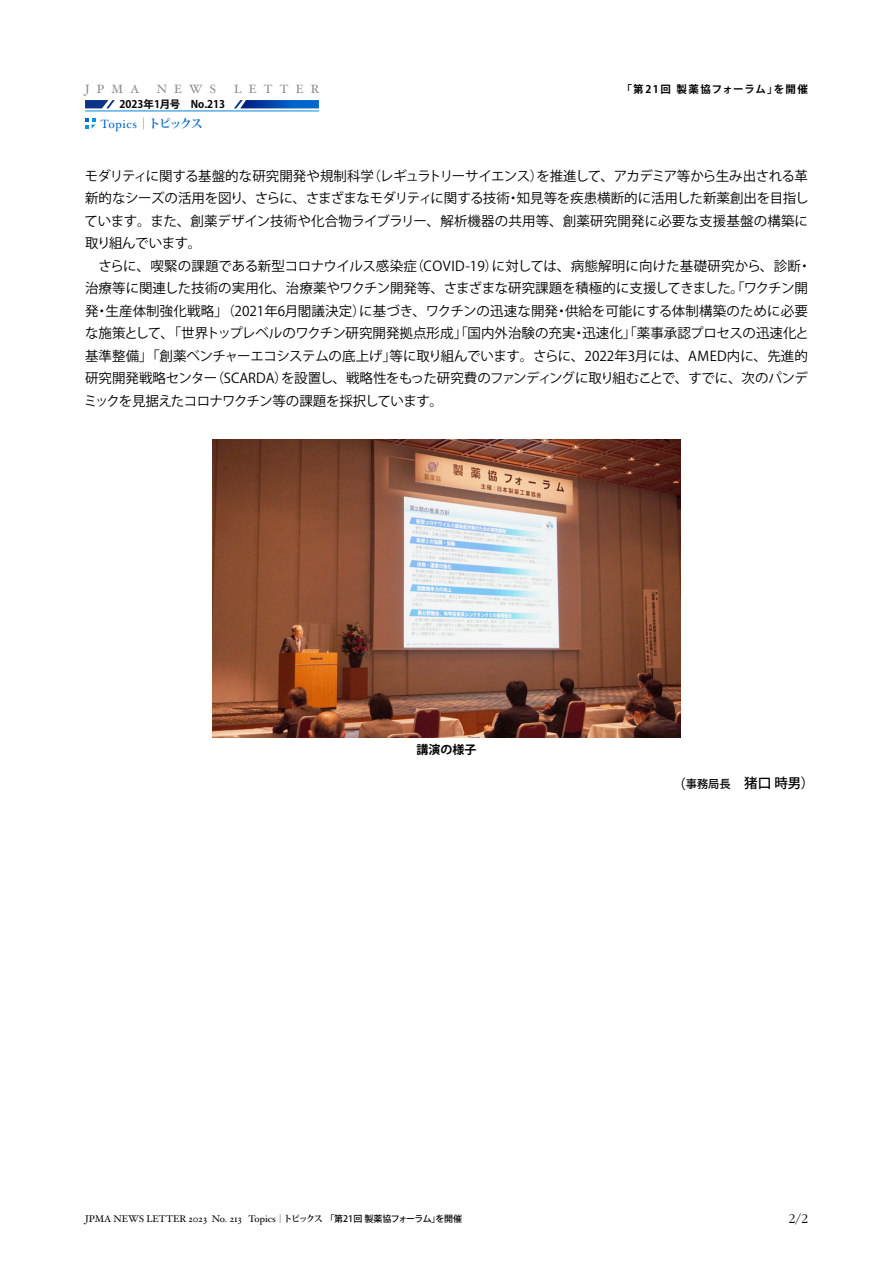
<style>
.page{position:relative;width:893px;height:1263px;background:#fff}
.page>*{position:absolute;margin:0;border:0;box-sizing:border-box;transform-origin:0 0}
.t1{font:300 13.8px "ITC Garamond Std";color:#000}
.t2{font:13.5px/22.5px "Koz Go Pr 6 N";color:#000}
.t3{font:500 13.5px "Koz Go Pr 6 N";color:#000}
.t4{font:12px "Hoefler Text";letter-spacing:.6em;color:#888}
.t5{font:12px "Hoefler Text";letter-spacing:.05em;color:#0066cb}
.t6{font:700 12px "Koz Go Pr 6 N";letter-spacing:-.005em;color:#000}
.t7{font:700 10.5px "Koz Go Pr 6 N";letter-spacing:.15em;color:#000}
.t8{font:700 10.5px "Koz Go Pr 6 N";color:#000}
.t9{font:9.75px "Hoefler Text";color:#000}
.s1{font-family:"Koz Min Pr 6 N";font-weight:700}
.s2{font-size:11.25px}
.s3{font-family:"Koz Min Pro";font-size:9px}
.s4{font-family:"Koz Min Pro";font-weight:700;font-size:9px}
.s5{font-family:"Koz Go Pr 6 N";font-weight:500;font-size:9px}
</style>
<div class="page">
<svg style="left:85px;top:100px;width:30px;height:8px"></svg>
<svg style="left:234px;top:100px;width:85px;height:8px"></svg>
<hr style="left:85px;top:111px;width:234px;height:1px;background:#0085d6">
<img style="left:213px;top:440px;width:467px;height:297px">
<svg style="left:85px;top:118px;width:11px;height:10px"></svg>
<p class="t4" style="left:85px;top:82px;width:56px">JPMA</p>
<p class="t4" style="left:157px;top:82px;width:61px">NEWS</p>
<p class="t4" style="left:234px;top:82px;width:87px">LETTER</p>
<p class="t8" style="left:119px;top:99px;width:107px">2023年1月号　No.213</p>
<p class="t5" style="left:101px;top:116px;width:104px">Topics<span class="s1">｜トピックス</span></p>
<p class="t7" style="left:621px;top:84px;width:188px">「第21回製薬協フォーラム」を開催</p>
<p class="t2" style="left:84px;top:165px;width:729px">モダリティに関する基盤的な研究開発や規制科学（レギュラトリーサイエンス）を推進して、アカデミア等から生み出される革新的なシーズの活用を図り、さらに、さまざまなモダリティに関する技術・知見等を疾患横断的に活用した新薬創出を目指しています。また、創薬デザイン技術や化合物ライブラリー、解析機器の共用等、創薬研究開発に必要な支援基盤の構築に取り組んでいます。<br>　さらに、喫緊の課題である新型コロナウイルス感染症（COVID-19）に対しては、病態解明に向けた基礎研究から、診断・治療等に関連した技術の実用化、治療薬やワクチン開発等、さまざまな研究課題を積極的に支援してきました。「ワクチン開発・生産体制強化戦略」（2021年6月閣議決定）に基づき、ワクチンの迅速な開発・供給を可能にする体制構築のために必要な施策として、「世界トップレベルのワクチン研究開発拠点形成」「国内外治験の充実・迅速化」「薬事承認プロセスの迅速化と基準整備」「創薬ベンチャーエコシステムの底上げ」等に取り組んでいます。さらに、2022年3月には、AMED内に、先進的研究開発戦略センター（SCARDA）を設置し、戦略性をもった研究費のファンディングに取り組むことで、すでに、次のパンデミックを見据えたコロナワクチン等の課題を採択しています。</p>
<p class="t6" style="left:417px;top:743px;width:61px">講演の様子</p>
<p class="t3" style="left:673px;top:776px;width:143px">（<span class="s2">事務局長</span>　猪口 時男）</p>
<p class="t9" style="left:85px;top:1213px;width:379px">JPMA NEWS LETTER 2023 No. 213 Topics<span class="s3">｜</span><span class="s4">トピックス</span> <span class="s5">「第21回 製薬協フォーラム」を開催</span></p>
<p class="t1" style="left:789px;top:1212px;width:21px">2/2</p>
</div>
